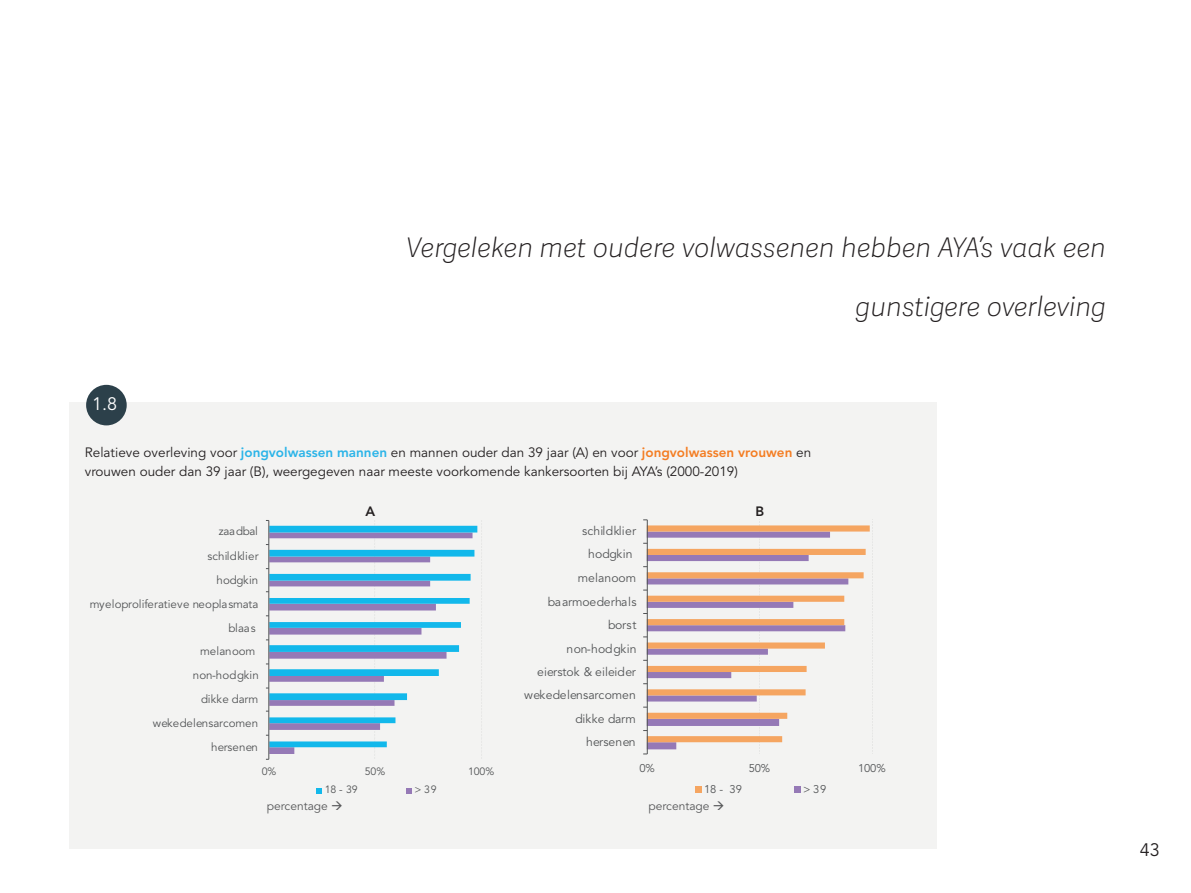
<style>
.page{position:relative;width:1191px;height:893px;background:#fff}
.page>*{position:absolute;margin:0;border:0;box-sizing:border-box;transform-origin:0 0}
.t1{font:italic 100 27px/58.5px "Adelle Sans";color:#231f20;text-align:right}
.t2{font:18px "Avenir LT Std";color:#fff}
.t3{font:18px "Avenir LT Std";color:#231f20}
.t4{font:13.5px/19.5px "Avenir LT Std";color:#231f20}
.t5{font:800 13.5px "Avenir LT Std";color:#231f20}
.t6{font:12.15px "Avenir LT Std";color:#525456}
.t7{font:12px "Avenir LT Std";color:#57585a}
.t8{font:11.55px "Avenir LT Std";color:#525456}
.t9{font:11.55px "Avenir LT Std";letter-spacing:-.02em;color:#525456}
.t10{font:11.25px "Avenir LT Std";letter-spacing:-.01em;color:#525456}
.t11{font:10.65px "Avenir LT Std";letter-spacing:-.01em;color:#525456}
.s1{font-weight:800;color:#2bb4e8}
.s2{font-weight:800;color:#f47d23}
</style>
<div class="page">
<div style="left:69px;top:403px;width:867px;height:446px;background:#f3f3f2"></div>
<div style="left:86px;top:385px;width:41px;height:40px;background:#2c404a;border-radius:50%"></div>
<svg style="left:374px;top:520px;width:108px;height:239px"></svg>
<svg style="left:269px;top:747px;width:203px;height:7px"></svg>
<svg style="left:269px;top:526px;width:208px;height:221px"></svg>
<hr style="left:268px;top:520px;width:1px;height:239px;background:#525456">
<svg style="left:316px;top:788px;width:6px;height:5px"></svg>
<svg style="left:406px;top:788px;width:6px;height:5px"></svg>
<svg style="left:648px;top:742px;width:134px;height:7px"></svg>
<svg style="left:648px;top:525px;width:221px;height:217px"></svg>
<hr style="left:647px;top:520px;width:1px;height:234px;background:#525456">
<svg style="left:695px;top:786px;width:6px;height:6px"></svg>
<svg style="left:794px;top:786px;width:6px;height:6px"></svg>
<h2 class="t2" style="left:92px;top:393px;width:27px">1.8</h2>
<h1 class="t1" style="left:406px;top:217px;width:701px">Vergeleken met oudere volwassenen hebben AYA’s vaak een gunstigere overleving</h1>
<p class="t4" style="left:85px;top:443px;width:728px">Relatieve overleving voor <span class="s1">jongvolwassen mannen</span> en mannen ouder dan 39 jaar (A) en voor <span class="s2">jongvolwassen vrouwen</span> en vrouwen ouder dan 39 jaar (B), weergegeven naar meeste voorkomende kankersoorten bij AYA’s (2000-2019)</p>
<p class="t5" style="left:365px;top:503px;width:11px">A</p>
<p class="t5" style="left:755px;top:503px;width:10px">B</p>
<p class="t9" style="left:219px;top:525px;width:41px">zaadbal</p>
<p class="t6" style="left:582px;top:523px;width:55px">schildklier</p>
<p class="t8" style="left:208px;top:549px;width:53px">schildklier</p>
<p class="t6" style="left:588px;top:547px;width:46px">hodgkin</p>
<p class="t8" style="left:216px;top:573px;width:44px">hodgkin</p>
<p class="t6" style="left:578px;top:571px;width:60px">melanoom</p>
<p class="t8" style="left:90px;top:597px;width:170px">myeloproliferatieve neoplasmata</p>
<p class="t6" style="left:548px;top:595px;width:90px">baarmoederhals</p>
<p class="t8" style="left:228px;top:621px;width:29px">blaas</p>
<p class="t6" style="left:608px;top:618px;width:30px">borst</p>
<p class="t8" style="left:200px;top:644px;width:57px">melanoom</p>
<p class="t6" style="left:566px;top:641px;width:71px">non-hodgkin</p>
<p class="t8" style="left:193px;top:668px;width:68px">non-hodgkin</p>
<p class="t6" style="left:537px;top:665px;width:100px">eierstok &amp; eileider</p>
<p class="t8" style="left:201px;top:692px;width:59px">dikke darm</p>
<p class="t6" style="left:524px;top:688px;width:113px">wekedelensarcomen</p>
<p class="t8" style="left:153px;top:716px;width:107px">wekedelensarcomen</p>
<p class="t6" style="left:575px;top:712px;width:62px">dikke darm</p>
<p class="t8" style="left:211px;top:740px;width:48px">hersenen</p>
<p class="t6" style="left:586px;top:735px;width:51px">hersenen</p>
<p class="t11" style="left:262px;top:765px;width:16px">0%</p>
<p class="t11" style="left:365px;top:765px;width:22px">50%</p>
<p class="t11" style="left:468px;top:765px;width:28px">100%</p>
<p class="t11" style="left:325px;top:784px;width:34px">18 - 39</p>
<p class="t11" style="left:414px;top:784px;width:24px">&gt; 39</p>
<p class="t10" style="left:639px;top:761px;width:17px">0%</p>
<p class="t10" style="left:748px;top:761px;width:23px">50%</p>
<p class="t10" style="left:858px;top:761px;width:29px">100%</p>
<p class="t10" style="left:704px;top:783px;width:39px">18 - 39</p>
<p class="t10" style="left:803px;top:783px;width:25px">&gt; 39</p>
<p class="t7" style="left:267px;top:799px;width:78px">percentage →</p>
<p class="t7" style="left:648px;top:799px;width:78px">percentage →</p>
<h2 class="t3" style="left:1140px;top:839px;width:22px">43</h2>
</div>
